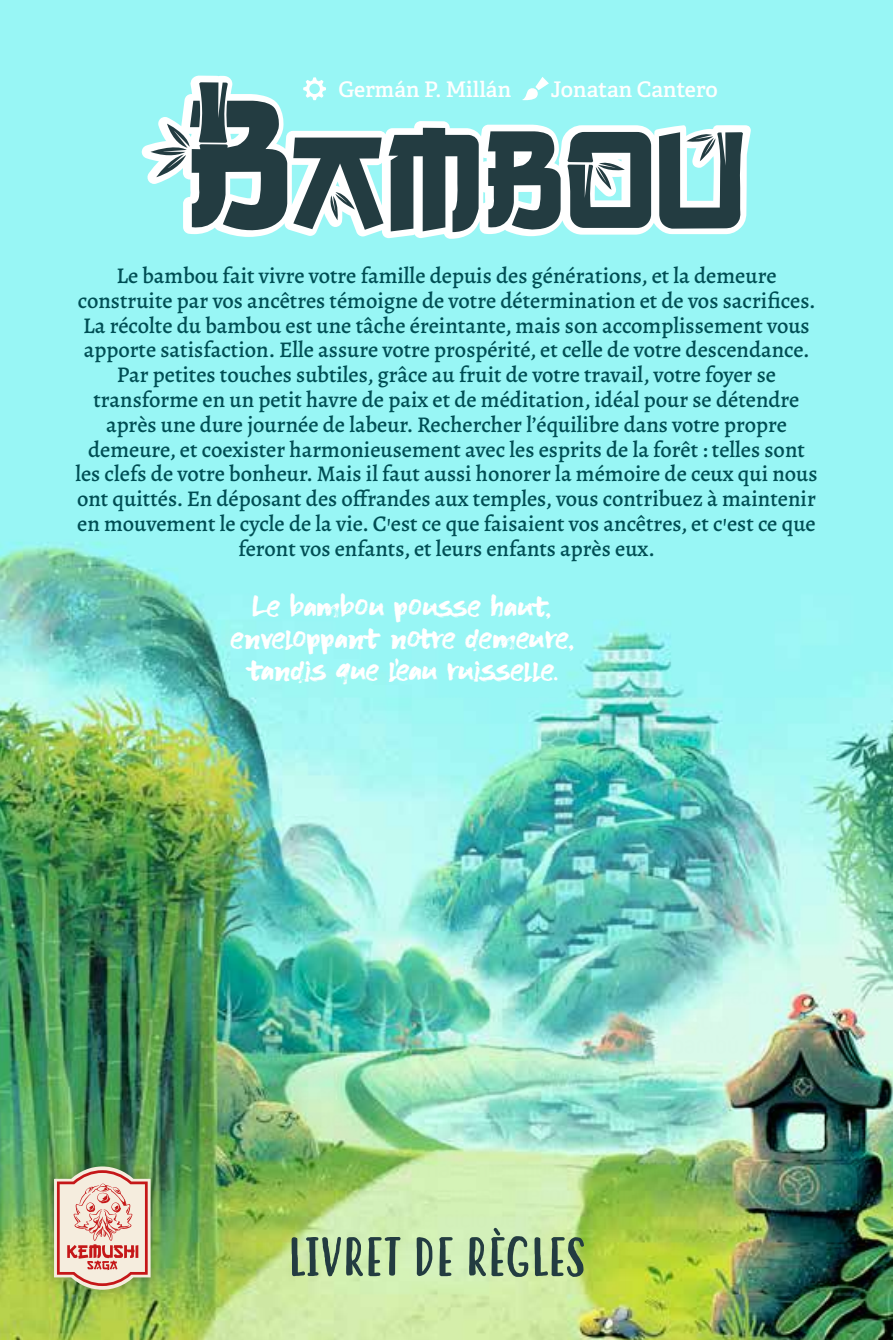
<style>
.page{position:relative;width:893px;height:1340px;background:#fff}
.page>*{position:absolute;margin:0;border:0;box-sizing:border-box;transform-origin:0 0}
.t1{font:54px "Hastoler";letter-spacing:-.03em;color:#233c41;scale:1.05 1}
.t2{font:29.25px/31.5px "Flagellum Dei";letter-spacing:-.04em;color:#fff;text-align:center}
.t3{font:500 22.5px/24.8px "Alegreya";color:#004e54;text-align:center}
.t4{font:600 21.38px "Adelle";color:#fff}
</style>
<div class="page">
<img style="left:0;top:0;width:893px;height:1339px">
<div style="left:41px;top:1152px;width:123px;height:150px;background:#192221;opacity:.35"></div>
<svg style="left:54px;top:1166px;width:97px;height:123px;background:#dcb9a6"></svg>
<svg style="left:142px;top:76px;width:609px;height:163px;fill:#98f6f5"></svg>
<svg style="left:151px;top:82px;width:500px;height:150px"></svg>
<svg style="left:659px;top:132px;width:84px;height:97px"></svg>
<p class="t4" style="left:338px;top:76px;width:174px">Germán P. Millán</p>
<p class="t4" style="left:551px;top:76px;width:169px">Jonatan Cantero</p>
<p class="t3" style="left:75px;top:263px;width:744px">Le bambou fait vivre votre famille depuis des générations, et la demeure construite par vos ancêtres témoigne de votre détermination et de vos sacrifices.<br>La récolte du bambou est une tâche éreintante, mais son accomplissement vous apporte satisfaction. Elle assure votre prospérité, et celle de votre descendance.<br>Par petites touches subtiles, grâce au fruit de votre travail, votre foyer se transforme en un petit havre de paix et de méditation, idéal pour se détendre après une dure journée de labeur. Rechercher l’équilibre dans votre propre demeure, et coexister harmonieusement avec les esprits de la forêt : telles sont les clefs de votre bonheur. Mais il faut aussi honorer la mémoire de ceux qui nous ont quittés. En déposant des offrandes aux temples, vous contribuez à maintenir en mouvement le cycle de la vie. C’est ce que faisaient vos ancêtres, et c’est ce que feront vos enfants, et leurs enfants après eux.</p>
<h2 class="t2" style="left:229px;top:591px;width:346px">Le bambou pousse haut, enveloppant notre demeure, tandis que l’eau ruisselle.</h2>
<h1 class="t1" style="left:287px;top:1227px;width:288px">LIVRET DE RÈGLES</h1>
</div>
